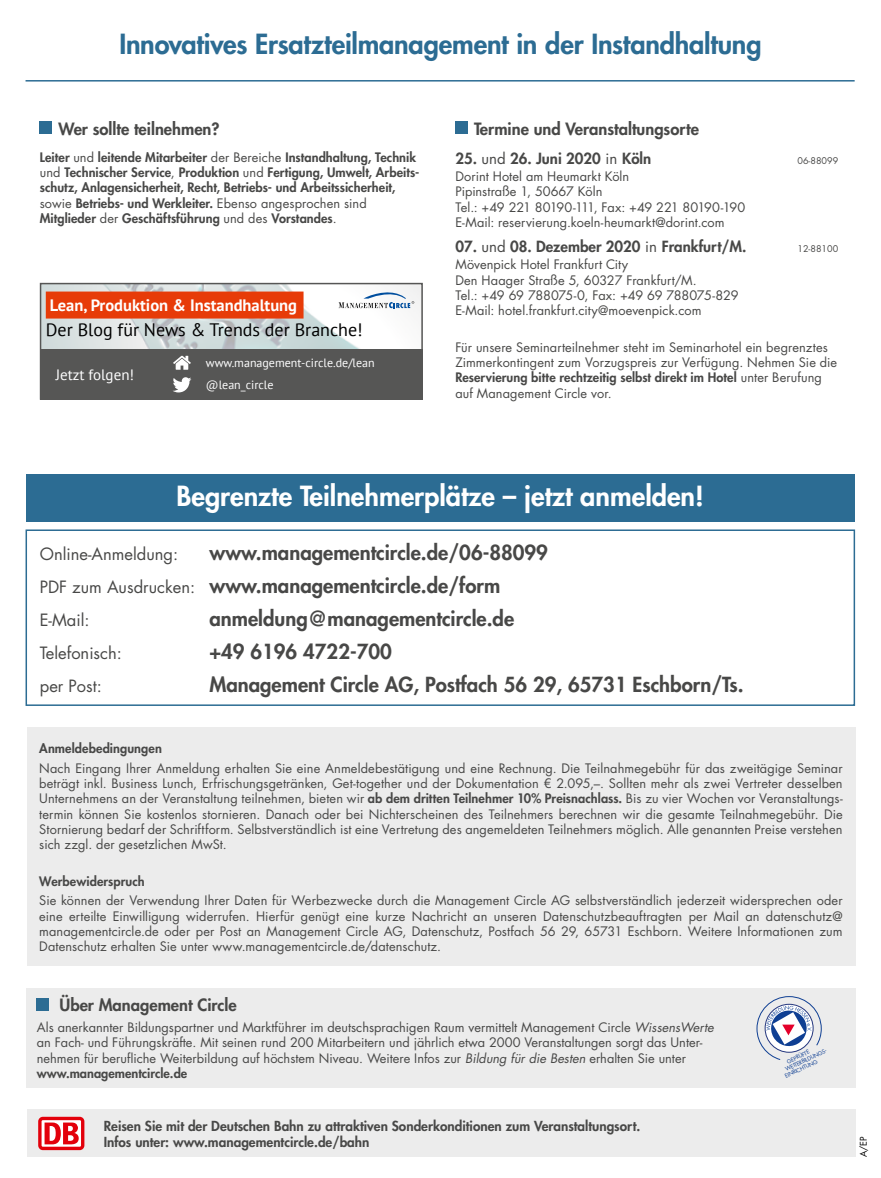
<style>
.page{position:relative;width:881px;height:1178px;background:#fff}
.page>*{position:absolute;margin:0;border:0;box-sizing:border-box;transform-origin:0 0}
.t1{font:800 27px "Futura Std";letter-spacing:-.01em;color:#2c6c93}
.t2{font:800 27px "Futura Std";color:#fff}
.t3{font:800 20.25px/32.8px "Futura Std";color:#484847}
.t4{font:18px "PT Sans";color:#000}
.t5{font:800 16.5px "Futura Std";color:#484847}
.t6{font:16.5px "Futura Std";color:#484847}
.t7{font:700 16.5px "PT Sans";color:#fff}
.t8{font:800 15px "Futura Std";color:#484847}
.t9{font:15px "PT Sans";color:#fff}
.t10{font:800 13.5px/16.5px "Futura Std";color:#484847}
.t11{font:12.75px/15.3px "Futura Std";color:#484847}
.t12{font:800 12.75px/15.3px "Futura Std";letter-spacing:.005em;color:#484847}
.t13{font:12px/22px "PT Sans";color:#fff}
.t14{font:9px "Futura Std";color:#484847}
.t15{font:9px "Futura Std";color:#000}
.t16{font:5.55px "Futura CE";color:#0f3f93}
.s1{font-weight:400}
.s2{font-weight:800}
.s3{font-weight:400;font-size:16.5px}
.s4{font-style:italic}
</style>
<div class="page">
<img style="left:43px;top:286px;width:376px;height:63px">
<div style="left:40px;top:283px;width:382px;height:117px;border:2px solid #565655"></div>
<div style="left:40px;top:349px;width:382px;height:51px;background:#565655"></div>
<svg style="left:173px;top:377px;width:18px;height:15px"></svg>
<div style="left:46px;top:292px;width:257px;height:27px;background:#e73b08"></div>
<svg style="left:173px;top:356px;width:18px;height:14px"></svg>
<svg style="left:338px;top:289px;width:76px;height:19px"></svg>
<div style="left:26px;top:529px;width:828px;height:177px;border:2px solid #2c6c93"></div>
<div style="left:455px;top:122px;width:12px;height:12px;background:#2c6c93"></div>
<div style="left:40px;top:122px;width:12px;height:12px;background:#2c6c93"></div>
<div style="left:27px;top:728px;width:828px;height:238px;background:#ececec"></div>
<hr style="left:26px;top:80px;width:828px;height:2px;background:#2c6c93">
<div style="left:27px;top:1109px;width:828px;height:48px;background:#ececec"></div>
<div style="left:38px;top:1117px;width:46px;height:33px;background:#e3000b;border-radius:5px"></div>
<svg style="left:42px;top:1120px;width:39px;height:27px"></svg>
<svg style="left:45px;top:1122px;width:34px;height:22px"></svg>
<div style="left:26px;top:474px;width:828px;height:48px;background:#2c6c93"></div>
<div style="left:26px;top:988px;width:829px;height:100px;background:#ececec"></div>
<div style="left:37px;top:998px;width:12px;height:12px;background:#2c6c93"></div>
<svg style="left:756px;top:996px;width:65px;height:64px"></svg>
<h1 class="t1" style="left:119px;top:27px;width:643px">Innovatives Ersatzteilmanagement in der Instandhaltung</h1>
<p class="t5" style="left:59px;top:118px;width:162px">Wer sollte teilnehmen?</p>
<p class="t5" style="left:474px;top:118px;width:226px">Termine und Veranstaltungsorte</p>
<p class="t12" style="left:40px;top:149px;width:381px">Leiter <span class="s1">und</span> leitende Mitarbeiter <span class="s1">der Bereiche</span> Instandhaltung, Technik <span class="s1">und</span> Technischer Service<span class="s1">,</span> Produktion <span class="s1">und</span> Fertigung, Umwelt, Arbeits&shy;schutz, Anlagensicherheit, Recht, Betriebs- und Arbeitssicherheit, <span class="s1">sowie</span> Betriebs- und Werkleiter. <span class="s1">Ebenso angesprochen sind </span>Mitglieder <span class="s1">der</span> Geschäftsführung <span class="s1">und des</span> Vorstandes<span class="s1">.</span></p>
<p class="t7" style="left:50px;top:294px;width:248px">Lean, Produktion &amp; Instandhaltung</p>
<h3 class="t4" style="left:46px;top:318px;width:318px">Der Blog für News &amp; Trends der Branche!</h3>
<p class="t9" style="left:56px;top:365px;width:80px">Jetzt folgen!</p>
<p class="t13" style="left:206px;top:351px;width:170px">www.management-circle.de/lean @lean_circle</p>
<p class="t8" style="left:455px;top:148px;width:197px">25. <span class="s1">und</span> 26. Juni 2020 <span class="s1">in</span> Köln</p>
<p class="t14" style="left:797px;top:154px;width:42px">06-88099</p>
<p class="t11" style="left:455px;top:169px;width:291px">Dorint Hotel am Heumarkt Köln<br>Pipinstraße 1, 50667 Köln<br>Tel.: +49 221 80190-111, Fax: +49 221 80190-190<br>E-Mail: reservierung.koeln-heumarkt@dorint.com</p>
<p class="t8" style="left:455px;top:237px;width:292px">07. <span class="s1">und</span> 08. Dezember 2020 <span class="s1">in</span> Frankfurt/M.</p>
<p class="t14" style="left:797px;top:243px;width:42px">12-88100</p>
<p class="t11" style="left:455px;top:257px;width:285px">Mövenpick Hotel Frankfurt City<br>Den Haager Straße 5, 60327 Frankfurt/M.<br>Tel.: +49 69 788075-0, Fax: +49 69 788075-829<br>E-Mail: hotel.frankfurt.city@moevenpick.com</p>
<p class="t11" style="left:455px;top:340px;width:383px">Für unsere Seminarteilnehmer steht im Seminarhotel ein begrenztes Zimmerkontingent zum Vorzugspreis zur Verfügung. Nehmen Sie die <span class="s2">Reservierung bitte rechtzeitig selbst direkt im Hotel</span> unter Berufung auf Management Circle vor.</p>
<h1 class="t2" style="left:176px;top:479px;width:528px">Begrenzte Teilnehmerplätze – jetzt anmelden!</h1>
<h2 class="t3" style="left:40px;top:536px;width:509px;text-indent:169px">www.managementcircle.de/06-88099<br><span class="s3">PDF zum Ausdrucken:</span> www.managementcircle.de/form</h2>
<p class="t6" style="left:40px;top:609px;width:51px">E-Mail:</p>
<h2 class="t3" style="left:209px;top:602px;width:306px">anmeldung@managementcircle.de</h2>
<p class="t6" style="left:40px;top:642px;width:84px">Telefonisch:</p>
<h2 class="t3" style="left:209px;top:635px;width:184px">+49 6196 4722-700</h2>
<p class="t6" style="left:40px;top:675px;width:63px">per Post:</p>
<h2 class="t3" style="left:209px;top:668px;width:535px">Management Circle AG, Postfach 56 29, 65731 Eschborn/Ts.</h2>
<p class="t6" style="left:40px;top:544px;width:140px">Online-Anmeldung:</p>
<p class="t12" style="left:39px;top:741px;width:124px">Anmeldebedingungen</p>
<p class="t11" style="left:39px;top:760px;width:804px;text-align:justify">Nach Eingang Ihrer Anmeldung erhalten Sie eine Anmeldebestätigung und eine Rechnung. Die Teilnahmegebühr für das zweitägige Seminar beträgt inkl. Business Lunch, Erfrischungsgetränken, Get-together und der Dokumentation € 2.095,–. Sollten mehr als zwei Vertreter desselben Unternehmens an der Veranstaltung teilnehmen, bieten wir <span class="s2">ab dem dritten Teilnehmer 10% Preisnachlass.</span> Bis zu vier Wochen vor Veranstaltungs&shy;termin können Sie kostenlos stornieren. Danach oder bei Nichterscheinen des Teilnehmers berechnen wir die gesamte Teilnahmegebühr. Die Stornierung bedarf der Schriftform. Selbstverständlich ist eine Vertretung des angemeldeten Teilnehmers möglich. Alle genannten Preise verstehen sich zzgl. der gesetzlichen MwSt.</p>
<p class="t12" style="left:39px;top:873px;width:107px">Werbewiderspruch</p>
<p class="t11" style="left:39px;top:893px;width:804px;text-align:justify">Sie können der Verwendung Ihrer Daten für Werbezwecke durch die Management Circle AG selbstverständlich jederzeit widersprechen oder eine erteilte Einwilligung widerrufen. Hierfür genügt eine kurze Nachricht an unseren Datenschutzbeauftragten per Mail an datenschutz@ managementcircle.de oder per Post an Management Circle AG, Datenschutz, Postfach 56 29, 65731 Eschborn. Weitere Informationen zum Datenschutz erhalten Sie unter www.managementcircle.de/datenschutz.</p>
<p class="t5" style="left:59px;top:995px;width:179px">Über Management Circle</p>
<p class="t11" style="left:37px;top:1020px;width:678px">Als anerkannter Bildungspartner und Marktführer im deutschsprachigen Raum vermittelt Management Circle <span class="s4">WissensWerte </span>an Fach- und Führungskräfte. Mit seinen rund 200 Mitarbeitern und jährlich etwa 2000 Veranstaltungen sorgt das Unter&shy;nehmen für berufliche Weiterbildung auf höchstem Niveau. Weitere Infos zur <span class="s4">Bildung für die Besten</span> erhalten Sie unter <span class="s2">www.managementcircle.de</span></p>
<p class="t10" style="left:104px;top:1117px;width:538px">Reisen Sie mit der Deutschen Bahn zu attraktiven Sonderkonditionen zum Veranstaltungsort.<br>Infos unter: www.managementcircle.de/bahn</p>
<p class="t16" style="left:783px;top:1066px;width:48px;rotate:-26deg">WEITERBILDUNGS-</p>
<p class="t16" style="left:785px;top:1059px;width:26px;rotate:-26deg">GEPRÜFTE</p>
<p class="t16" style="left:783px;top:1073px;width:37px;rotate:-26deg">EINRICHTUNG</p>
<p class="t15" style="left:857px;top:1157px;width:22px;rotate:-90deg">A/EP</p>
</div>
